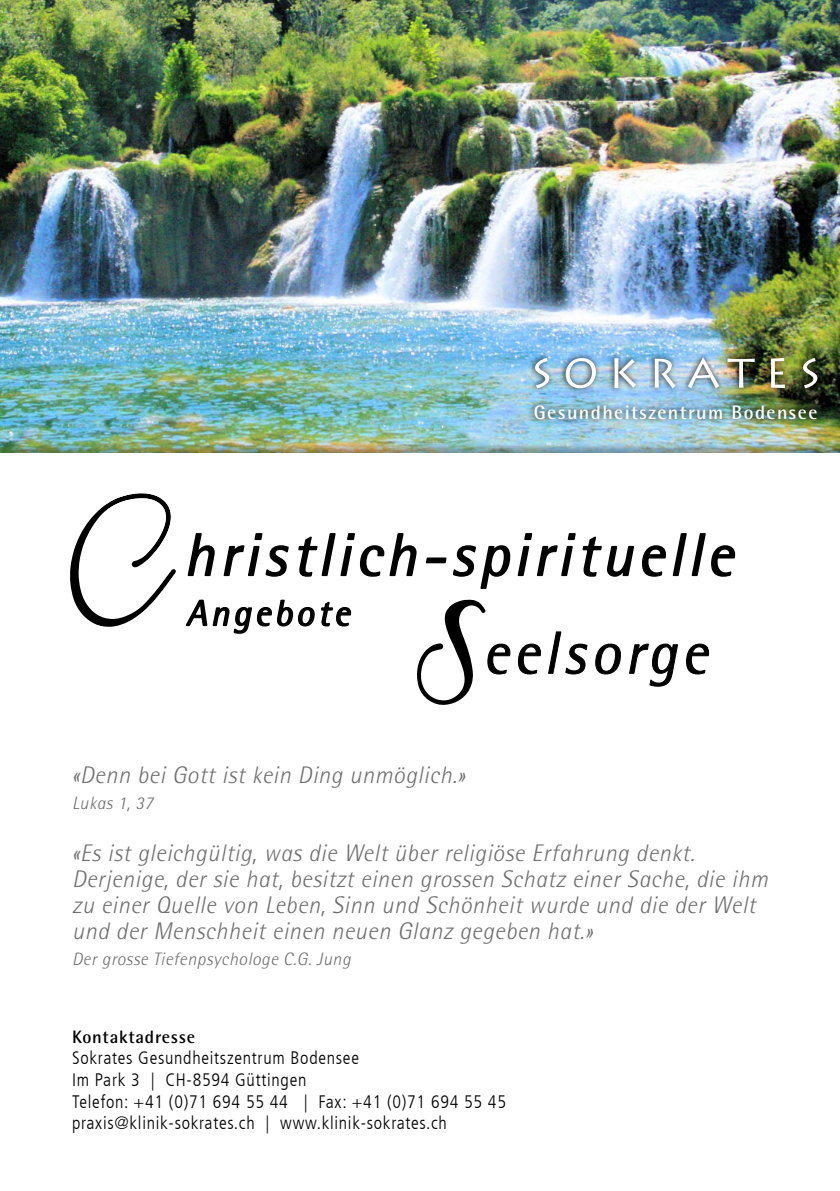
<style>
.page{position:relative;width:840px;height:1191px;background:#fff}
.page>*{position:absolute;margin:0;border:0;box-sizing:border-box;transform-origin:0 0}
.t1{font:144px "Beforethe Rain";color:#000}
.t2{font:italic 60px "Rotis Semi Sans Std";letter-spacing:.075em;color:#000}
.t3{font:italic 36px "Rotis Semi Sans Std";letter-spacing:.1em;color:#000}
.t4{font:italic 300 24px/26px "Rotis Semi Sans Std";letter-spacing:.025em;color:#706f6f}
.t5{font:700 19.4px "Rotis Semi Sans Std";letter-spacing:.07em;color:#fff}
.t6{font:300 condensed 18px/21.6px "Frutiger LT";letter-spacing:.04em;color:#000}
.t7{font:italic 300 18px "Rotis Semi Sans Std";letter-spacing:.025em;color:#706f6f}
.t8{font:700 18px "Rotis Semi Sans Std";letter-spacing:.04em;color:#000}
.s1{font-family:"Beforethe Rain";font-style:normal}
</style>
<div class="page">
<img style="left:0;top:0;width:839px;height:442px">
<div style="left:0;top:442px;width:839px;height:42px;background:#000;opacity:.3"></div>
<div style="left:0;top:454px;width:839px;height:30px;background:#fff"></div>
<svg style="left:70px;top:493px;width:106px;height:134px"></svg>
<svg style="left:517px;top:533px;width:218px;height:44px"></svg>
<svg style="left:517px;top:643px;width:24px;height:32px"></svg>
<svg style="left:548px;top:631px;width:39px;height:44px"></svg>
<svg style="left:595px;top:643px;width:26px;height:32px"></svg>
<svg style="left:629px;top:643px;width:49px;height:44px"></svg>
<svg style="left:686px;top:643px;width:23px;height:32px"></svg>
<svg style="left:185px;top:533px;width:325px;height:172px"></svg>
<div style="left:527px;top:351px;width:295px;height:73px;background:#000;opacity:.85"></div>
<svg style="left:534px;top:358px;width:15px;height:30px"></svg>
<svg style="left:565px;top:358px;width:30px;height:30px"></svg>
<svg style="left:614px;top:358px;width:21px;height:30px"></svg>
<svg style="left:654px;top:359px;width:21px;height:29px"></svg>
<svg style="left:687px;top:357px;width:32px;height:31px"></svg>
<svg style="left:727px;top:358px;width:27px;height:29px"></svg>
<svg style="left:770px;top:358px;width:14px;height:30px"></svg>
<svg style="left:802px;top:358px;width:14px;height:30px"></svg>
<p class="t5" style="left:533px;top:400px;width:285px">Gesundheitszentrum Bodensee</p>
<h2 class="t2" style="left:72px;top:518px;width:662px"><span class="s1">C</span>hristlich-spirituelle</h2>
<h3 class="t3" style="left:186px;top:591px;width:165px">Angebote</h3>
<h1 class="t1" style="left:446px;top:517px;width:39px">s</h1>
<h2 class="t2" style="left:482px;top:616px;width:226px">eelsorge</h2>
<p class="t4" style="left:72px;top:761px;width:394px">«Denn bei Gott ist kein Ding unmöglich.»</p>
<p class="t7" style="left:72px;top:792px;width:83px">Lukas 1, 37</p>
<p class="t4" style="left:72px;top:839px;width:696px">«Es ist gleichgültig, was die Welt über religiöse Erfahrung denkt.<br>Derjenige, der sie hat, besitzt einen grossen Schatz einer Sache, die ihm zu einer Quelle von Leben, Sinn und Schönheit wurde und die der Welt und der Menschheit einen neuen Glanz gegeben hat.»</p>
<p class="t7" style="left:72px;top:948px;width:280px">Der grosse Tiefenpsychologe C.G. Jung</p>
<p class="t8" style="left:72px;top:1025px;width:124px">Kontaktadresse</p>
<p class="t6" style="left:72px;top:1047px;width:435px">Sokrates Gesundheitszentrum Bodensee<br>Im Park 3 | CH-8594 Güttingen<br>Telefon: +41 (0)71 694 55 44 | Fax: +41 (0)71 694 55 45 praxis@klinik-sokrates.ch | www.klinik-sokrates.ch</p>
</div>
